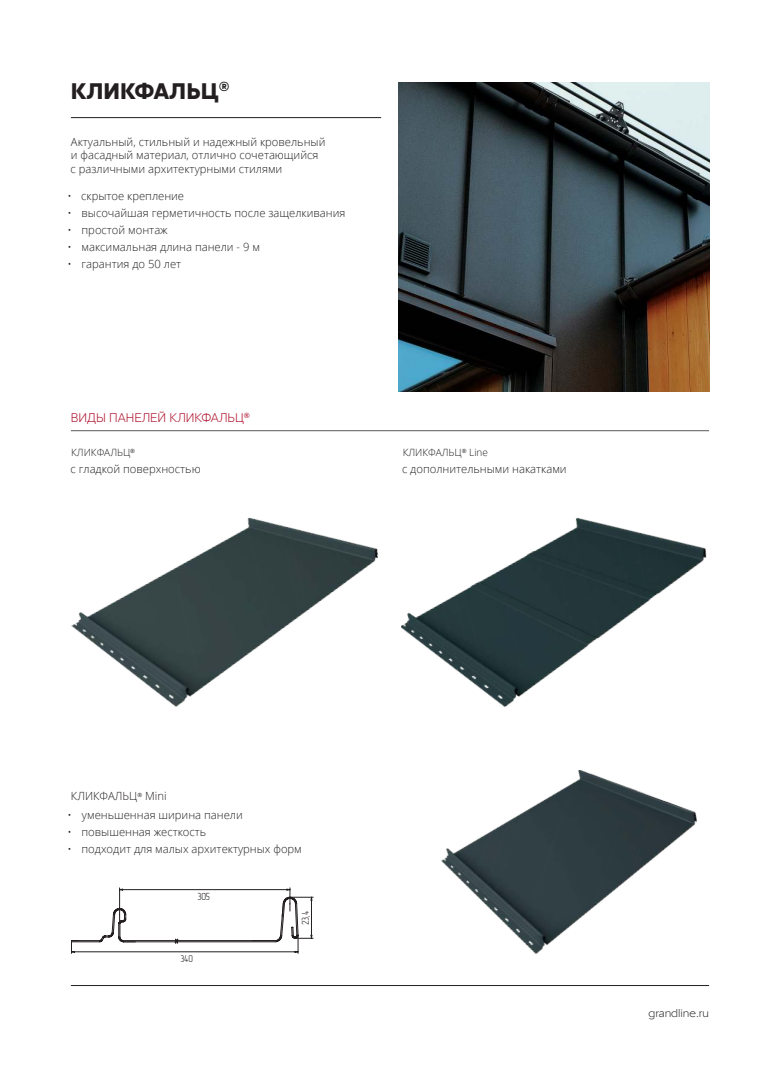
<style>
.page{position:relative;width:780px;height:1088px;background:#fff}
.page>*{position:absolute;margin:0;border:0;box-sizing:border-box;transform-origin:0 0}
.t1{font:700 22.5px "Red Ring";color:#231f20}
.t2{font:300 12.5px "Red Ring";color:#ad0b27}
.t3{font:300 11.25px/13.5px "Open Sans";color:#231f20}
.t4{font:300 11.25px "Red Ring";color:#231f20}
.t5{font:10.38px "GOST Type A";color:#231f20;scale:1.04 1}
.t6{font:10.12px "GOST Type A";color:#231f20;scale:1.04 1}
.t7{font:300 10px "Open Sans";color:#231f20}
.t8{font:10px "GOST Type A";color:#231f20;scale:1.04 1}
</style>
<div class="page">
<hr style="left:71px;top:985px;width:638px;height:1px;background:#231f20">
<img style="left:399px;top:83px;width:310px;height:309px">
<hr style="left:71px;top:117px;width:310px;height:1px;background:#231f20">
<img style="left:71px;top:517px;width:307px;height:190px">
<img style="left:401px;top:518px;width:306px;height:190px">
<hr style="left:71px;top:430px;width:638px;height:1px;background:#58595b">
<img style="left:441px;top:770px;width:256px;height:185px">
<svg style="left:71px;top:887px;width:242px;height:67px"></svg>
<hr style="left:71px;top:951px;width:227px;height:1px;background:#231f20">
<h1 class="t1" style="left:71px;top:83px;width:160px">КЛИКФАЛЬЦ<sup>®</sup></h1>
<p class="t3" style="left:70px;top:134px;width:256px">Актуальный, стильный и надежный кровельный и фасадный материал, отлично сочетающийся с различными архитектурными стилями</p>
<p class="t3" style="left:67px;top:190px;width:118px">• скрытое крепление</p>
<p class="t3" style="left:67px;top:207px;width:279px">• высочайшая герметичность после защелкивания</p>
<p class="t3" style="left:67px;top:224px;width:102px">• простой монтаж</p>
<p class="t3" style="left:67px;top:241px;width:194px">• максимальная длина панели - 9 м</p>
<p class="t3" style="left:67px;top:258px;width:115px">• гарантия до 50 лет</p>
<p class="t2" style="left:71px;top:411px;width:180px">ВИДЫ ПАНЕЛЕЙ КЛИКФАЛЬЦ<sup>®</sup></p>
<p class="t7" style="left:71px;top:445px;width:65px">КЛИКФАЛЬЦ<sup>®</sup></p>
<p class="t3" style="left:70px;top:462px;width:132px">с гладкой поверхностью</p>
<p class="t7" style="left:402px;top:445px;width:87px">КЛИКФАЛЬЦ<sup>®</sup> Line</p>
<p class="t3" style="left:402px;top:462px;width:166px">с дополнительными накатками</p>
<p class="t3" style="left:71px;top:789px;width:97px">КЛИКФАЛЬЦ<sup>®</sup> Mini</p>
<p class="t3" style="left:67px;top:808px;width:177px">• уменьшенная ширина панели</p>
<p class="t3" style="left:67px;top:825px;width:140px">• повышенная жесткость</p>
<p class="t3" style="left:67px;top:842px;width:236px">• подходит для малых архитектурных форм</p>
<p class="t5" style="left:197px;top:892px;width:14px">305</p>
<p class="t8" style="left:180px;top:954px;width:14px">340</p>
<p class="t6" style="left:302px;top:925px;width:15px;rotate:-90deg">23,4</p>
<p class="t4" style="left:648px;top:1008px;width:62px">grandline.ru</p>
</div>
